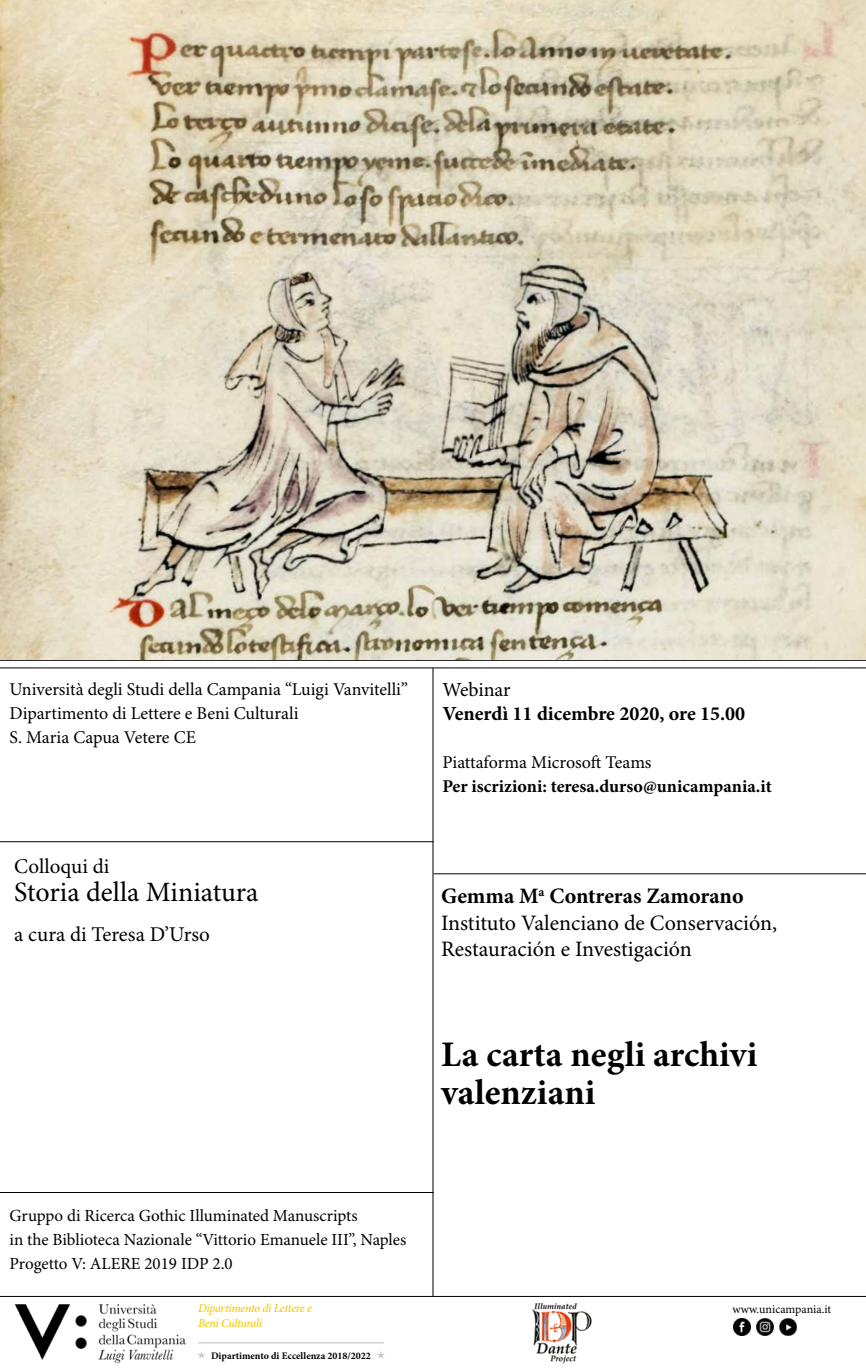
<style>
.page{position:relative;width:866px;height:1368px;background:#fff}
.page>*{position:absolute;margin:0;border:0;box-sizing:border-box;transform-origin:0 0}
.t1{font:700 36px/38px "Minion Pro";color:#000}
.t2{font:28px "Minion Pro";color:#000}
.t3{font:22px/26px "Minion Pro";color:#000}
.t4{font:21px "Minion Pro";color:#000}
.t5{font:700 20px "Minion Pro";color:#000}
.t6{font:20px "Minion Pro";letter-spacing:-.005em;color:#000}
.t7{font:18px/24px "Minion Pro";color:#000}
.t8{font:700 18px "Minion Pro";color:#000}
.t9{font:17px/24px "Minion Pro";color:#000}
.t10{font:italic 500 12px/15px "Minion Pro";letter-spacing:-.03em;color:#f2c800}
.t11{font:12px "Minion Pro";color:#000}
.t12{font:700 10px "Minion Pro";color:#000}
.s1{font-weight:700}
</style>
<div class="page">
<hr style="left:0;top:1295px;width:865px;height:1px;background:#000">
<hr style="left:0;top:659px;width:865px;height:1px;background:#000">
<hr style="left:432px;top:667px;width:1px;height:629px;background:#000">
<hr style="left:0;top:667px;width:865px;height:1px;background:#000">
<hr style="left:433px;top:873px;width:432px;height:1px;background:#000">
<img style="left:0;top:0;width:865px;height:659px">
<img style="left:14px;top:1304px;width:173px;height:60px">
<img style="left:733px;top:1318px;width:17px;height:17px">
<img style="left:756px;top:1318px;width:17px;height:17px">
<img style="left:779px;top:1318px;width:17px;height:17px">
<hr style="left:0;top:841px;width:433px;height:1px;background:#000">
<svg style="left:198px;top:1351px;width:7px;height:7px"></svg>
<svg style="left:377px;top:1351px;width:8px;height:7px"></svg>
<hr style="left:198px;top:1342px;width:186px;height:1px;background:#bebebe">
<hr style="left:0;top:1191px;width:433px;height:1px;background:#000">
<img style="left:532px;top:1303px;width:60px;height:61px">
<p class="t7" style="left:10px;top:678px;width:400px">Università degli Studi della Campania “Luigi Vanvitelli”<br>Dipartimento di Lettere e Beni Culturali<br>S. Maria Capua Vetere CE</p>
<p class="t4" style="left:14px;top:854px;width:97px">Colloqui di</p>
<h2 class="t2" style="left:14px;top:875px;width:246px">Storia della Miniatura</h2>
<p class="t4" style="left:14px;top:921px;width:197px">a cura di Teresa D’Urso</p>
<p class="t6" style="left:442px;top:678px;width:70px">Webinar</p>
<p class="t5" style="left:442px;top:702px;width:304px">Venerdì 11 dicembre 2020, ore 15.00</p>
<p class="t7" style="left:442px;top:751px;width:210px">Piattaforma Microsoft Teams</p>
<p class="t8" style="left:442px;top:775px;width:331px">Per iscrizioni: teresa.durso@unicampania.it</p>
<p class="t3" style="left:441px;top:884px;width:337px"><span class="s1">Gemma M</span><sup>a</sup> <span class="s1">Contreras Zamorano<br></span>Instituto Valenciano de Conservación,<br>Restauración e Investigación</p>
<h1 class="t1" style="left:441px;top:1036px;width:318px">La carta negli archivi valenziani</h1>
<p class="t9" style="left:10px;top:1204px;width:398px">Gruppo di Ricerca Gothic Illuminated Manuscripts<br>in the Biblioteca Nazionale “Vittorio Emanuele III”, Naples<br>Progetto V: ALERE 2019 IDP 2.0</p>
<p class="t10" style="left:198px;top:1300px;width:115px">Dipartimento di Lettere e<br>Beni Culturali</p>
<p class="t12" style="left:211px;top:1349px;width:161px">Dipartimento di Eccellenza 2018/2022</p>
<p class="t11" style="left:732px;top:1302px;width:100px">www.unicampania.it</p>
</div>
